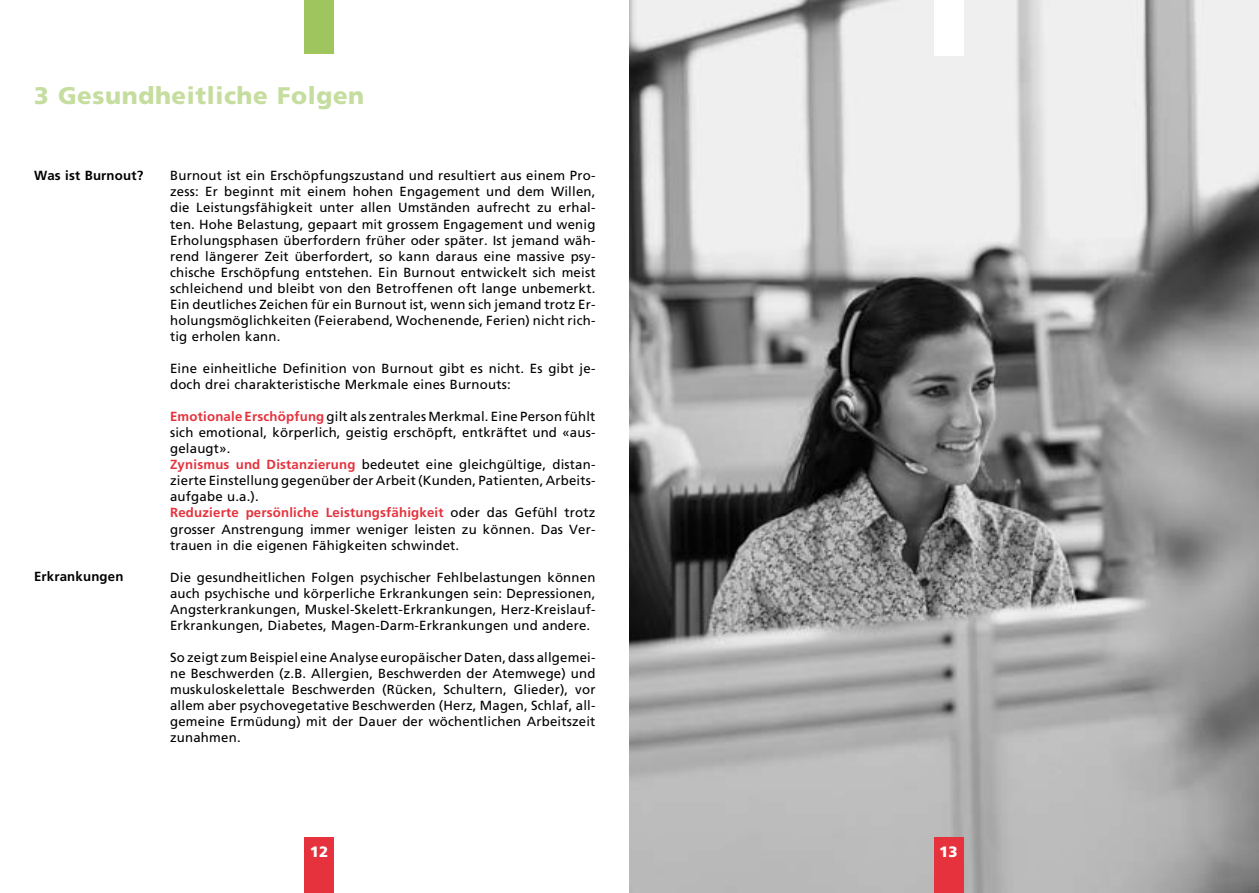
<style>
.page{position:relative;width:1259px;height:893px;background:#fff}
.page>*{position:absolute;margin:0;border:0;box-sizing:border-box;transform-origin:0 0}
.t1{font:900 24px "Frutiger";letter-spacing:.025em;color:#c5dd9e}
.t2{font:900 15px "Frutiger";color:#fff}
.t3{font:13.2px/16px "Frutiger";letter-spacing:.015em;color:#000;text-align:justify}
.t4{font:700 13.2px "Frutiger";letter-spacing:.015em;color:#000}
.s1{font-weight:700;color:#e5323d}
</style>
<div class="page">
<img style="left:629px;top:0;width:630px;height:893px">
<div style="left:304px;top:838px;width:30px;height:55px;background:#e5323d"></div>
<div style="left:933px;top:838px;width:30px;height:55px;background:#e5323d"></div>
<div style="left:933px;top:0;width:30px;height:55px;background:#fff"></div>
<div style="left:304px;top:0;width:30px;height:54px;background:#9fc65e"></div>
<h1 class="t1" style="left:34px;top:81px;width:332px">3 Gesundheitliche Folgen</h1>
<p class="t4" style="left:34px;top:168px;width:111px">Was ist Burnout?</p>
<p class="t4" style="left:34px;top:569px;width:91px">Erkrankungen</p>
<p class="t3" style="left:170px;top:168px;width:427px">Burnout ist ein Erschöpfungszustand und resultiert aus einem Pro&shy;zess: Er beginnt mit einem hohen Engagement und dem Willen, die Leistungsfähigkeit unter allen Umständen aufrecht zu erhal&shy;ten. Hohe Belastung, gepaart mit grossem Engagement und wenig Erholungsphasen überfordern früher oder später. Ist jemand wäh&shy;rend längerer Zeit überfordert, so kann daraus eine massive psy&shy;chische Erschöpfung entstehen. Ein Burnout entwickelt sich meist schleichend und bleibt von den Betroffenen oft lange unbemerkt.<br>Ein deutliches Zeichen für ein Burnout ist, wenn sich jemand trotz Er&shy;holungsmöglichkeiten (Feierabend, Wochenende, Ferien) nicht rich&shy;tig erholen kann.</p>
<p class="t3" style="left:170px;top:360px;width:427px">Eine einheitliche Definition von Burnout gibt es nicht. Es gibt je&shy;doch drei charakteristische Merkmale eines Burnouts:</p>
<p class="t3" style="left:170px;top:409px;width:427px;text-align:left"><span class="s1">Emotionale Erschöpfung</span> gilt als zentrales Merkmal. Eine Person fühlt sich emotional, körperlich, geistig erschöpft, entkräftet und «aus&shy;gelaugt».<br><span class="s1">Zynismus und Distanzierung</span> bedeutet eine gleichgültige, distan&shy;zierte Einstellung gegenüber der Arbeit (Kunden, Patienten, Arbeits&shy;aufgabe u.a.).<br><span class="s1">Reduzierte persönliche Leistungsfähigkeit</span> oder das Gefühl trotz grosser Anstrengung immer weniger leisten zu können. Das Ver&shy;trauen in die eigenen Fähigkeiten schwindet.</p>
<p class="t3" style="left:170px;top:569px;width:427px">Die gesundheitlichen Folgen psychischer Fehlbelastungen können auch psychische und körperliche Erkrankungen sein: Depressionen, Angsterkrankungen, Muskel-Skelett-Erkrankungen, Herz-Kreislauf-Erkrankungen, Diabetes, Magen-Darm-Erkrankungen und andere.</p>
<p class="t3" style="left:170px;top:649px;width:427px">So zeigt zum Beispiel eine Analyse europäischer Daten, dass allgemei&shy;ne Beschwerden (z.B. Allergien, Beschwerden der Atemwege) und muskuloskelettale Beschwerden (Rücken, Schultern, Glieder), vor allem aber psychovegetative Beschwerden (Herz, Magen, Schlaf, all&shy;gemeine Ermüdung) mit der Dauer der wöchentlichen Arbeitszeit zunahmen.</p>
<p class="t2" style="left:310px;top:842px;width:20px">12</p>
<p class="t2" style="left:939px;top:842px;width:20px">13</p>
</div>
